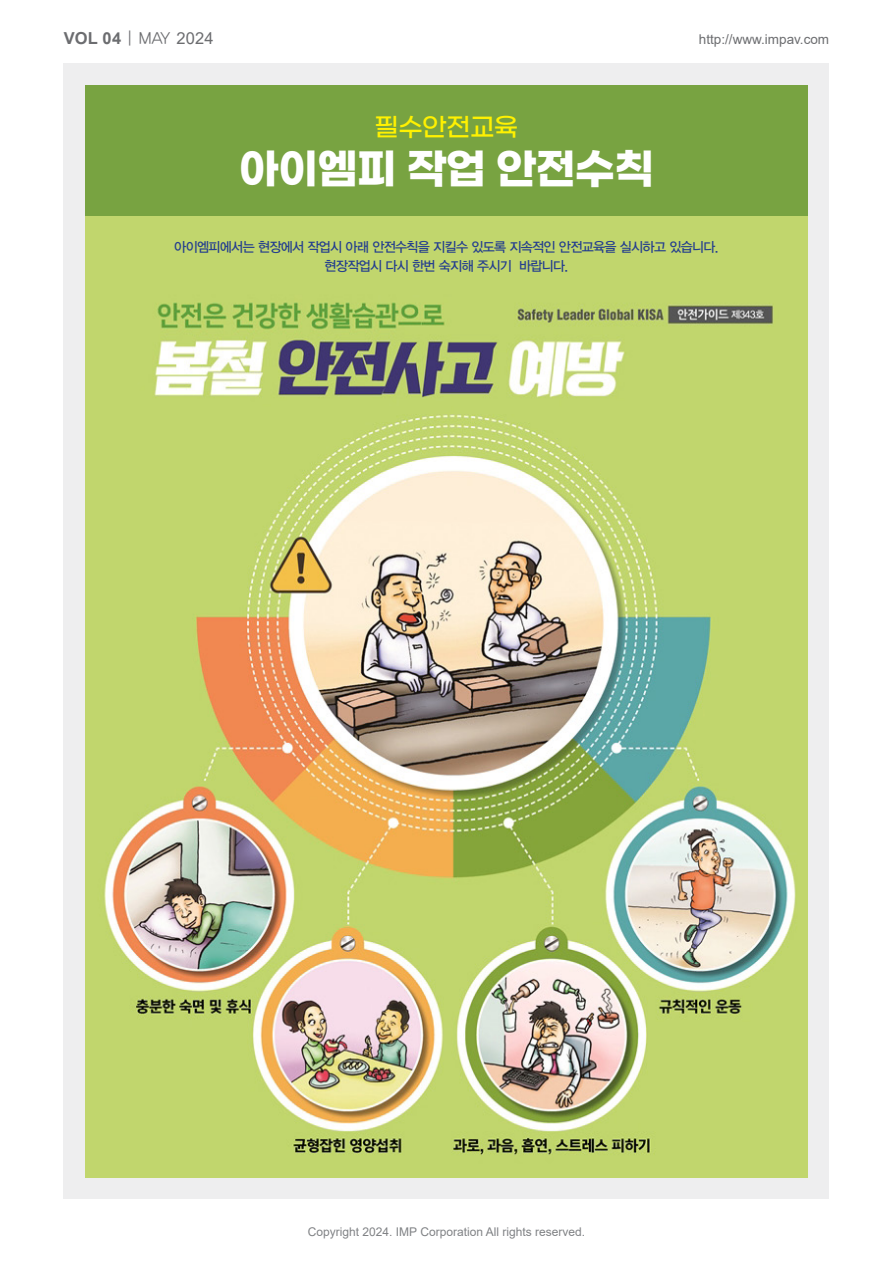
<style>
.page{position:relative;width:893px;height:1263px;background:#fff}
.page>*{position:absolute;margin:0;border:0;box-sizing:border-box;transform-origin:0 0}
.t1{font:700 42px "Gmarket Sans";letter-spacing:-.025em;color:#fff}
.t2{font:500 25.5px "Gmarket Sans";letter-spacing:-.025em;color:#fff101}
.t3{font:700 16.5px "Arial";color:#6c6d70}
.t4{font:13.5px "YDVYGO33";letter-spacing:-.05em;color:#253f8e}
.t5{font:13.5px "Arial";color:#6c6d70}
.t6{font:12px "Arial";color:#808285}
.s1{font-family:"YDVYGO32";font-weight:400}
.s2{font-weight:400}
</style>
<div class="page">
<div style="left:64px;top:64px;width:765px;height:1135px;background:#eeeeef"></div>
<div style="left:85px;top:85px;width:723px;height:132px;background:#78a341"></div>
<img style="left:85px;top:217px;width:723px;height:961px">
<p class="t3" style="left:64px;top:26px;width:151px">VOL 04 <span class="s1">| MAY</span> <span class="s2">2024</span></p>
<p class="t5" style="left:699px;top:30px;width:132px">http://www.impav.com</p>
<p class="t2" style="left:374px;top:114px;width:145px">필수안전교육</p>
<p class="t1" style="left:238px;top:146px;width:418px">아이엠피 작업 안전수칙</p>
<p class="t4" style="left:174px;top:237px;width:546px">아이엠피에서는 현장에서 작업시 아래 안전수칙을 지킬수 있도록 지속적인 안전교육을 실시하고 있습니다.</p>
<p class="t4" style="left:325px;top:257px;width:245px">현장작업시 다시 한번 숙지해 주시기 바랍니다.</p>
<p class="t6" style="left:308px;top:1223px;width:279px">Copyright 2024. IMP Corporation All rights reserved.</p>
</div>
